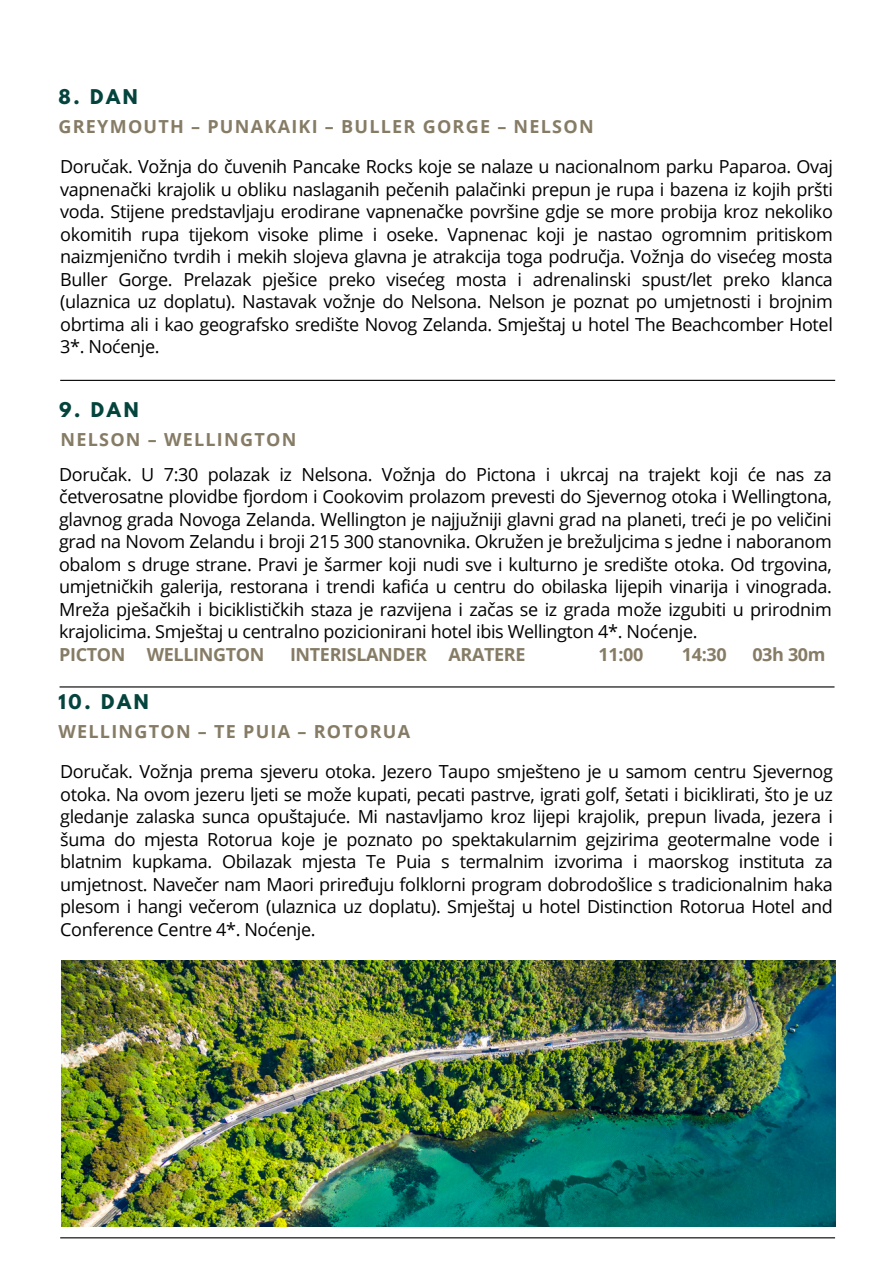
<style>
.page{position:relative;width:894px;height:1264px;background:#fff}
.page>*{position:absolute;margin:0;border:0;box-sizing:border-box;transform-origin:0 0}
.t1{font:18px/22.5px "Open Sans";letter-spacing:-.02em;color:#000;text-align:justify}
.t2{font:700 18px "Open Sans";letter-spacing:.07em;color:#867c66}
.t3{font:700 18px "Open Sans";letter-spacing:-.02em;color:#867c66}
.t4{font:700 18px "League Spartan";letter-spacing:.15em;color:#04443d}
</style>
<div class="page">
<hr style="left:60px;top:686px;width:774px;height:1px;background:#000">
<hr style="left:60px;top:380px;width:774px;height:1px;background:#000">
<img style="left:61px;top:960px;width:774px;height:266px">
<hr style="left:60px;top:1237px;width:774px;height:1px;background:#000">
<h1 class="t4" style="left:58px;top:88px;width:81px">8. DAN</h1>
<p class="t2" style="left:58px;top:114px;width:536px">GREYMOUTH – PUNAKAIKI – BULLER GORGE – NELSON</p>
<h1 class="t1" style="left:60px;top:155px;width:774px">Doručak. Vožnja do čuvenih Pancake Rocks koje se nalaze u nacionalnom parku Paparoa. Ovaj vapnenački krajolik u obliku naslaganih pečenih palačinki prepun je rupa i bazena iz kojih pršti voda. Stijene predstavljaju erodirane vapnenačke površine gdje se more probija kroz nekoliko okomitih rupa tijekom visoke plime i oseke. Vapnenac koji je nastao ogromnim pritiskom naizmjenično tvrdih i mekih slojeva glavna je atrakcija toga područja. Vožnja do visećeg mosta Buller Gorge. Prelazak pješice preko visećeg mosta i adrenalinski spust/let preko klanca (ulaznica uz doplatu). Nastavak vožnje do Nelsona. Nelson je poznat po umjetnosti i brojnim obrtima ali i kao geografsko središte Novog Zelanda. Smještaj u hotel The Beachcomber Hotel 3*. Noćenje.</h1>
<h1 class="t4" style="left:59px;top:401px;width:81px">9. DAN</h1>
<p class="t2" style="left:60px;top:427px;width:237px">NELSON – WELLINGTON</p>
<h1 class="t1" style="left:59px;top:462px;width:774px">Doručak. U 7:30 polazak iz Nelsona. Vožnja do Pictona i ukrcaj na trajekt koji će nas za četverosatne plovidbe fjordom i Cookovim prolazom prevesti do Sjevernog otoka i Wellingtona, glavnog grada Novoga Zelanda. Wellington je najjužniji glavni grad na planeti, treći je po veličini grad na Novom Zelandu i broji 215 300 stanovnika. Okružen je brežuljcima s jedne i naboranom obalom s druge strane. Pravi je šarmer koji nudi sve i kulturno je središte otoka. Od trgovina, umjetničkih galerija, restorana i trendi kafića u centru do obilaska lijepih vinarija i vinograda.<br>Mreža pješačkih i biciklističkih staza je razvijena i začas se iz grada može izgubiti u prirodnim krajolicima. Smještaj u centralno pozicionirani hotel ibis Wellington 4*. Noćenje.</h1>
<p class="t3" style="left:59px;top:641px;width:207px">PICTON WELLINGTON</p>
<p class="t3" style="left:290px;top:641px;width:237px">INTERISLANDER ARATERE</p>
<p class="t2" style="left:598px;top:641px;width:46px">11:00</p>
<p class="t2" style="left:681px;top:641px;width:46px">14:30</p>
<p class="t2" style="left:752px;top:641px;width:75px">03h 30m</p>
<p class="t4" style="left:58px;top:692px;width:92px">10. DAN</p>
<h1 class="t2" style="left:58px;top:719px;width:353px">WELLINGTON – TE PUIA – ROTORUA</h1>
<p class="t1" style="left:60px;top:759px;width:774px">Doručak. Vožnja prema sjeveru otoka. Jezero Taupo smješteno je u samom centru Sjevernog otoka. Na ovom jezeru ljeti se može kupati, pecati pastrve, igrati golf, šetati i biciklirati, što je uz gledanje zalaska sunca opuštajuće. Mi nastavljamo kroz lijepi krajolik, prepun livada, jezera i šuma do mjesta Rotorua koje je poznato po spektakularnim gejzirima geotermalne vode i blatnim kupkama. Obilazak mjesta Te Puia s termalnim izvorima i maorskog instituta za umjetnost. Navečer nam Maori priređuju folklorni program dobrodošlice s tradicionalnim haka plesom i hangi večerom (ulaznica uz doplatu). Smještaj u hotel Distinction Rotorua Hotel and Conference Centre 4*. Noćenje.</p>
</div>
